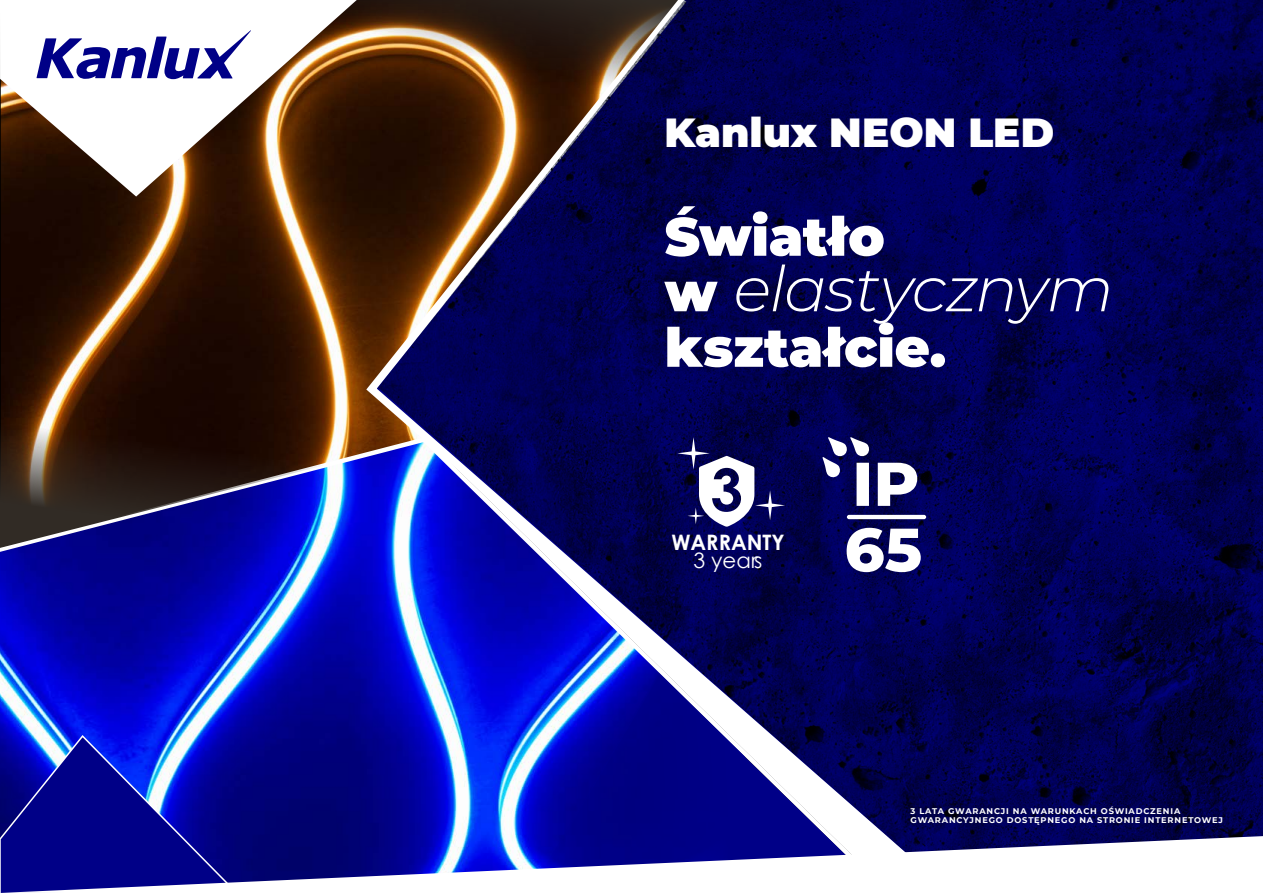
<style>
.page{position:relative;width:1263px;height:893px;background:#fff}
.page>*{position:absolute;margin:0;border:0;box-sizing:border-box;transform-origin:0 0}
.t1{font:italic 300 63px "Montserrat";letter-spacing:-.025em;color:#fff}
.t2{font:800 60.9px "Montserrat";color:#fff}
.t3{font:900 54px "Montserrat";letter-spacing:-.005em;color:#fff}
.t4{font:900 40.5px "Montserrat";color:#fff}
.t5{font:700 21.3px "Century Gothic";color:#fff}
.t6{font:21.3px "Century Gothic";color:#fff}
.t7{font:700 8.25px/9px "Montserrat";letter-spacing:.1em;color:#fff}
.s1{font-weight:900;font-style:normal;font-size:54px}
</style>
<div class="page">
<svg style="left:0;top:0;width:361px;height:435px;background:#492a14"></svg>
<svg style="left:324px;top:435px;width:54px;height:401px;background:#191ba6"></svg>
<img style="left:378px;top:0;width:885px;height:836px">
<svg style="left:677px;top:437px;width:108px;height:90px"></svg>
<hr style="left:847px;top:515px;width:79px;height:4px;background:#fff;border-radius:2px">
<svg style="left:822px;top:437px;width:95px;height:69px"></svg>
<svg style="left:0;top:0;width:357px;height:197px"></svg>
<svg style="left:37px;top:30px;width:214px;height:49px"></svg>
<svg style="left:0;top:380px;width:324px;height:456px;background:#1d1b7f"></svg>
<svg style="left:0;top:734px;width:243px;height:102px;background:#161fab"></svg>
<svg style="left:0;top:836px;width:1263px;height:57px"></svg>
<h3 class="t4" style="left:664px;top:102px;width:391px">Kanlux NEON LED</h3>
<h3 class="t3" style="left:664px;top:196px;width:222px">Światło</h3>
<h1 class="t1" style="left:664px;top:246px;width:451px"><span class="s1">w</span> elastycznym</h1>
<h3 class="t3" style="left:665px;top:307px;width:283px">kształcie.</h3>
<h3 class="t5" style="left:671px;top:526px;width:115px">WARRANTY</h3>
<h3 class="t6" style="left:693px;top:545px;width:71px">3 years</h3>
<h2 class="t2" style="left:844px;top:505px;width:79px">65</h2>
<p class="t7" style="left:910px;top:806px;width:314px">3 LATA GWARANCJI NA WARUNKACH OŚWIADCZENIA<br>GWARANCYJNEGO DOSTĘPNEGO NA STRONIE INTERNETOWEJ</p>
</div>
